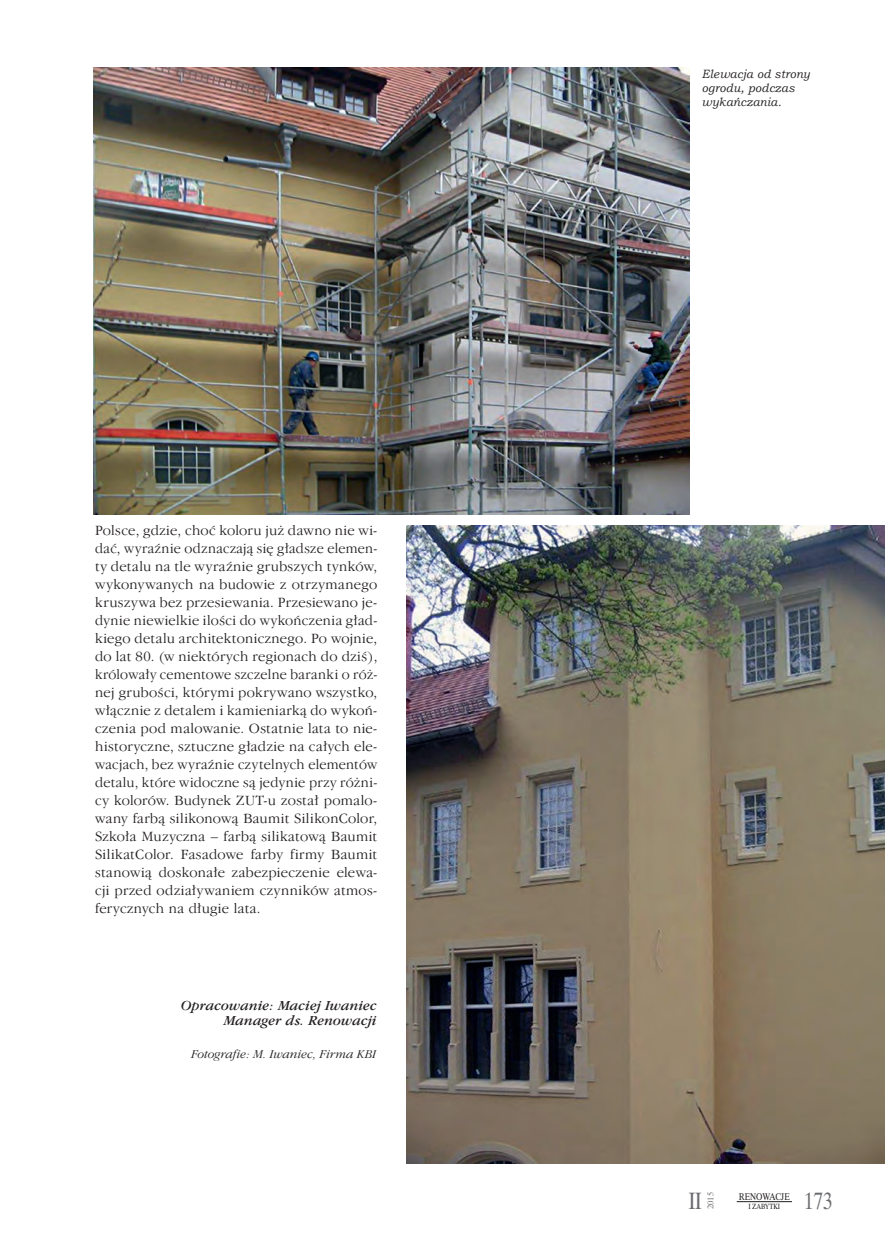
<style>
.page{position:relative;width:885px;height:1259px;background:#fff}
.page>*{position:absolute;margin:0;border:0;box-sizing:border-box;transform-origin:0 0}
.t1{font:23.55px "Dutch 801 Rm PL Roman A";color:#6c6d70;scale:.8 1}
.t2{font:14.7px/18px "Garmd ITC Lt PL";letter-spacing:.03em;color:#231f20;text-align:justify}
.t3{font:italic 14.25px/15px "Garmd ITC Bk PL";letter-spacing:.01em;color:#231f20;text-align:right}
.t4{font:italic 12.3px "Garmd ITC Lt PL";letter-spacing:.005em;color:#231f20}
.t5{font:italic 12px/14.2px "Bookman Old Style";letter-spacing:.02em;color:#231f20;scale:.95 1}
.t6{font:9.75px "Dutch 801 Rm PL Roman A";color:#231f20;scale:.8 1}
.t7{font:8.4px "Dutch 801 Rm PL Roman A";color:#6c6d70}
.t8{font:7.5px "Dutch 801 Rm PL Roman A";color:#231f20;scale:.8 1}
</style>
<div class="page">
<hr style="left:736px;top:1201px;width:56px;height:1px;background:#231f20">
<img style="left:94px;top:67px;width:595px;height:447px">
<img style="left:406px;top:525px;width:478px;height:638px">
<p class="t2" style="left:95px;top:521px;width:284px">Polsce, gdzie, choć koloru już dawno nie wi&shy;dać, wyraźnie odznaczają się gładsze elemen&shy;ty detalu na tle wyraźnie grubszych tynków, wykonywanych na budowie z otrzymanego kruszywa bez przesiewania. Przesiewano je&shy;dynie niewielkie ilości do wykończenia gład&shy;kiego detalu architektonicznego. Po wojnie, do lat 80. (w niektórych regionach do dziś), królowały cementowe szczelne baranki o róż&shy;nej grubości, którymi pokrywano wszystko, włącznie z detalem i kamieniarką do wykoń&shy;czenia pod malowanie. Ostatnie lata to nie&shy;historyczne, sztuczne gładzie na całych ele&shy;wacjach, bez wyraźnie czytelnych elementów detalu, które widoczne są jedynie przy różni&shy;cy kolorów. Budynek ZUT-u został pomalo&shy;wany farbą silikonową Baumit SilikonColor, Szkoła Muzyczna – farbą silikatową Baumit SilikatColor. Fasadowe farby firmy Baumit stanowią doskonałe zabezpieczenie elewa&shy;cji przed odziaływaniem czynników atmos&shy;ferycznych na długie lata.</p>
<p class="t3" style="left:181px;top:997px;width:197px">Opracowanie: Maciej Iwaniec<br>Manager ds. Renowacji</p>
<p class="t4" style="left:191px;top:1046px;width:186px">Fotografie: M. Iwaniec, Firma KBI</p>
<p class="t5" style="left:701px;top:66px;width:115px">Elewacja od strony ogrodu, podczas wykańczania.</p>
<h1 class="t1" style="left:688px;top:1186px;width:19px">II</h1>
<p class="t7" style="left:705px;top:1209px;width:18px;rotate:-90deg">2015</p>
<p class="t8" style="left:748px;top:1202px;width:41px">I ZABYTKI</p>
<p class="t6" style="left:738px;top:1190px;width:65px">RENOWACJE</p>
<h1 class="t1" style="left:804px;top:1186px;width:37px">173</h1>
</div>
